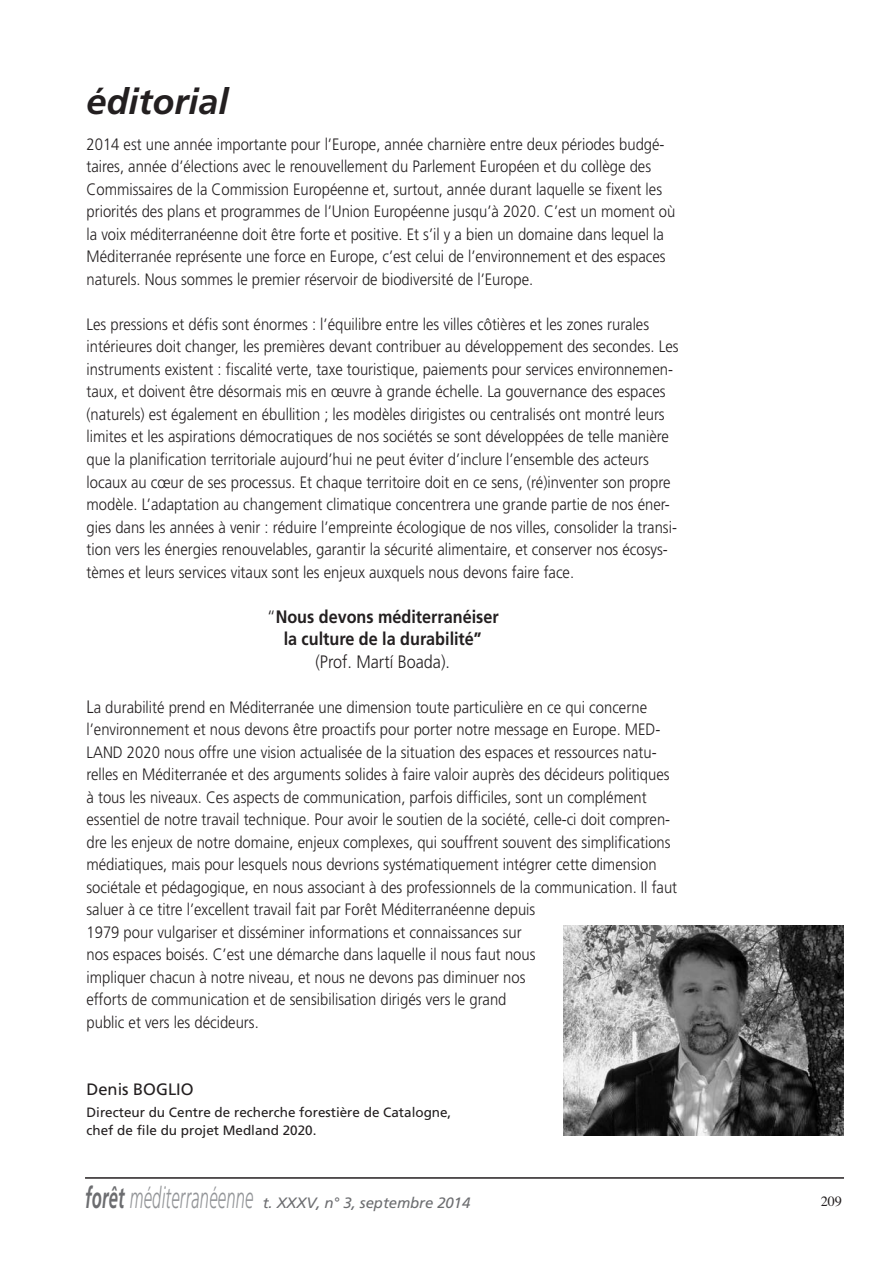
<style>
.page{position:relative;width:893px;height:1263px;background:#fff}
.page>*{position:absolute;margin:0;border:0;box-sizing:border-box;transform-origin:0 0}
.t1{font:italic 700 36px "Frutiger";color:#231f20}
.t2{font:700 18px/22.5px "Frutiger";color:#231f20;text-align:center;scale:.9 1}
.t3{font:300 18px "Frutiger";color:#231f20;scale:.9 1}
.t4{font:300 16.5px/22.5px "Frutiger";color:#231f20;scale:.9 1}
.t5{font:16.5px "Frutiger";color:#231f20}
.t6{font:italic 15px "Frutiger";letter-spacing:-.005em;color:#6c6d70}
.t7{font:14.25px "Times";color:#231f20}
.t8{font:13.5px/18px "Frutiger";color:#231f20}
.s1{font-weight:300}
.s2{font-size:18px}
.s3{font-weight:700;font-size:29.7px}
.s4{font-weight:300;font-size:29.7px;color:#939598}
</style>
<div class="page">
<hr style="left:85px;top:1177px;width:759px;height:2px;background:#231f20">
<img style="left:563px;top:925px;width:281px;height:210px">
<h1 class="t1" style="left:87px;top:87px;width:143px">éditorial</h1>
<p class="t4" style="left:87px;top:134px;width:656px">2014 est une année importante pour l’Europe, année charnière entre deux périodes budgé&shy;taires, année d’élections avec le renouvellement du Parlement Européen et du collège des Commissaires de la Commission Européenne et, surtout, année durant laquelle se fixent les priorités des plans et programmes de l’Union Européenne jusqu’à 2020. C’est un moment où la voix méditerranéenne doit être forte et positive. Et s’il y a bien un domaine dans lequel la Méditerranée représente une force en Europe, c’est celui de l’environnement et des espaces naturels. Nous sommes le premier réservoir de biodiversité de l’Europe.</p>
<p class="t4" style="left:87px;top:314px;width:659px">Les pressions et défis sont énormes : l’équilibre entre les villes côtières et les zones rurales intérieures doit changer, les premières devant contribuer au développement des secondes. Les instruments existent : fiscalité verte, taxe touristique, paiements pour services environnemen&shy;taux, et doivent être désormais mis en œuvre à grande échelle. La gouvernance des espaces (naturels) est également en ébullition ; les modèles dirigistes ou centralisés ont montré leurs limites et les aspirations démocratiques de nos sociétés se sont développées de telle manière que la planification territoriale aujourd’hui ne peut éviter d’inclure l’ensemble des acteurs locaux au cœur de ses processus. Et chaque territoire doit en ce sens, (ré)inventer son propre modèle. L’adaptation au changement climatique concentrera une grande partie de nos éner&shy;gies dans les années à venir : réduire l’empreinte écologique de nos villes, consolider la transi&shy;tion vers les énergies renouvelables, garantir la sécurité alimentaire, et conserver nos écosys&shy;tèmes et leurs services vitaux sont les enjeux auxquels nous devons faire face.</p>
<p class="t2" style="left:267px;top:606px;width:259px"><span class="s1">“</span>Nous devons méditerranéiser la culture de la durabilité”</p>
<p class="t3" style="left:315px;top:654px;width:151px">(Prof. Martí Boada).</p>
<p class="t4" style="left:87px;top:697px;width:658px"><span class="s2">L</span>a durabilité prend en Méditerranée une dimension toute particulière en ce qui concerne l’environnement et nous devons être proactifs pour porter notre message en Europe. MED-LAND 2020 nous offre une vision actualisée de la situation des espaces et ressources natu&shy;relles en Méditerranée et des arguments solides à faire valoir auprès des décideurs politiques à tous les niveaux. Ces aspects de communication, parfois difficiles, sont un complément essentiel de notre travail technique. Pour avoir le soutien de la société, celle-ci doit compren&shy;dre les enjeux de notre domaine, enjeux complexes, qui souffrent souvent des simplifications médiatiques, mais pour lesquels nous devrions systématiquement intégrer cette dimension sociétale et pédagogique, en nous associant à des professionnels de la communication. Il faut saluer à ce titre l’excellent travail fait par Forêt Méditerranéenne depuis<br>1979 pour vulgariser et disséminer informations et connaissances sur<br>nos espaces boisés. C’est une démarche dans laquelle il nous faut nous<br>impliquer chacun à notre niveau, et nous ne devons pas diminuer nos<br>efforts de communication et de sensibilisation dirigés vers le grand<br>public et vers les décideurs.</p>
<p class="t5" style="left:87px;top:1082px;width:109px">Denis BOGLIO</p>
<p class="t8" style="left:87px;top:1105px;width:366px">Directeur du Centre de recherche forestière de Catalogne, chef de file du projet Medland 2020.</p>
<p class="t6" style="left:85px;top:1197px;width:387px"><span class="s3">forêt</span> <span class="s4">méditerranéenne</span> t. XXXV, n° 3, septembre 2014</p>
<p class="t7" style="left:821px;top:1193px;width:23px">209</p>
</div>
